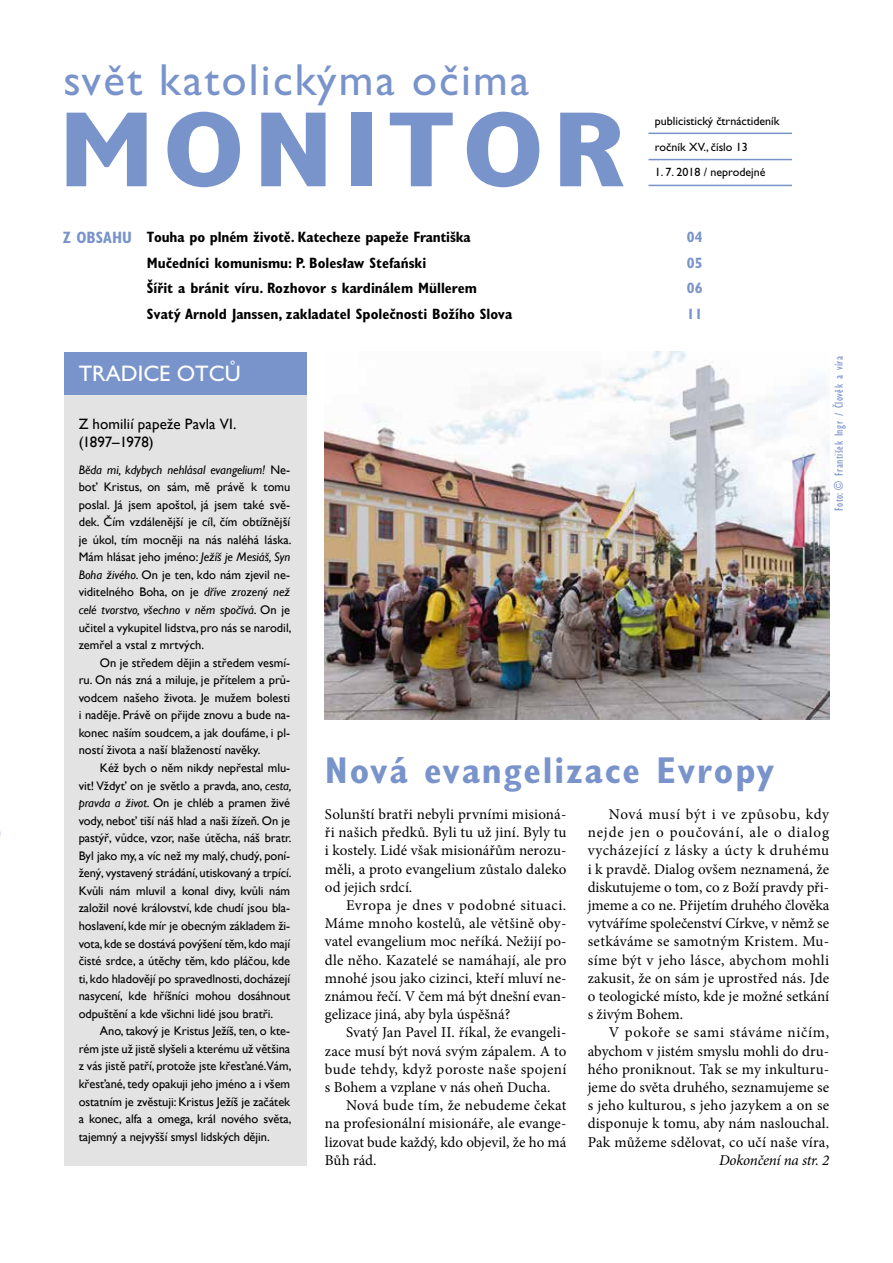
<style>
.page{position:relative;width:893px;height:1263px;background:#fff}
.page>*{position:absolute;margin:0;border:0;box-sizing:border-box;transform-origin:0 0}
.t1{font:700 condensed 107.7px "Gill Sans Std";letter-spacing:.05em;color:#7993cb;scale:1.25 1}
.t2{font:45px "Gill Sans Std";letter-spacing:.05em;color:#7993cb}
.t3{font:700 condensed 37.5px "Gill Sans Std";letter-spacing:.05em;color:#7993cb}
.t4{font:22.5px "Gill Sans Std";color:#fff}
.t5{font:15px/18.1px "Minion Pro";color:#000;text-align:justify}
.t6{font:700 condensed 15px "Gill Sans Std";color:#000}
.t7{font:15px/18px "Gill Sans";letter-spacing:.005em;color:#000}
.t8{font:italic 15px "Minion Pro";letter-spacing:-.015em;color:#000}
.t9{font:700 condensed 15px "Gill Sans Std";color:#7993cb}
.t10{font:12.45px/17.5px "Gill Sans";letter-spacing:-.005em;color:#000;text-align:justify}
.t11{font:12px/25.5px "Gill Sans Std";color:#000}
.t12{font:condensed 12px "Gill Sans Std";letter-spacing:.04em;color:#7993cb}
.s1{font-size:16.5px;color:#7993cb}
.s2{font-style:italic}
</style>
<div class="page">
<div style="left:64px;top:352px;width:242px;height:813px;background:#e3e3e3"></div>
<div style="left:64px;top:352px;width:242px;height:42px;background:#7993cb"></div>
<hr style="left:648px;top:133px;width:144px;height:1px;background:#7993cb">
<hr style="left:648px;top:159px;width:144px;height:1px;background:#7993cb">
<hr style="left:648px;top:185px;width:144px;height:1px;background:#7993cb">
<img style="left:325px;top:352px;width:504px;height:368px">
<h2 class="t2" style="left:63px;top:54px;width:467px">svět katolickýma očima</h2>
<h1 class="t1" style="left:57px;top:86px;width:456px">MONITOR</h1>
<p class="t11" style="left:655px;top:108px;width:126px">publicistický čtrnáctideník ročník XV., číslo 13</p>
<p class="t11" style="left:655px;top:159px;width:112px">1. 7. 2018 / neprodejné</p>
<p class="t6" style="left:63px;top:228px;width:409px"><span class="s1">Z OBSAHU</span> Touha po plném životě. Katecheze papeže Františka</p>
<p class="t9" style="left:687px;top:228px;width:17px">04</p>
<p class="t6" style="left:147px;top:254px;width:281px">Mučedníci komunismu: P. Bolesław Stefański</p>
<p class="t9" style="left:687px;top:254px;width:17px">05</p>
<p class="t6" style="left:147px;top:279px;width:332px">Šířit a bránit víru. Rozhovor s kardinálem Müllerem</p>
<p class="t9" style="left:687px;top:279px;width:17px">06</p>
<p class="t6" style="left:147px;top:305px;width:367px">Svatý Arnold Janssen, zakladatel Společnosti Božího Slova</p>
<p class="t9" style="left:687px;top:305px;width:17px">11</p>
<h3 class="t4" style="left:79px;top:361px;width:164px">TRADICE OTCŮ</h3>
<p class="t7" style="left:79px;top:415px;width:159px">Z homilií papeže Pavla VI. (1897–1978)</p>
<p class="t10" style="left:79px;top:461px;width:214px"><span class="s2">Běda mi, kdybych nehlásal evangelium!</span> Ne&shy;boť Kristus, on sám, mě právě k tomu poslal. Já jsem apoštol, já jsem také svě&shy;dek. Čím vzdálenější je cíl, čím obtížnější je úkol, tím mocněji na nás naléhá láska.<br>Mám hlásat jeho jméno: <span class="s2">Ježíš je Mesiáš, Syn Boha živého</span>. On je ten, kdo nám zjevil ne&shy;viditelného Boha, on je <span class="s2">dříve zrozený než celé tvorstvo, všechno v něm spočívá</span>. On je učitel a vykupitel lidstva, pro nás se narodil, zemřel a vstal z mrtvých.</p>
<p class="t10" style="left:79px;top:654px;width:213px;text-indent:21px">On je středem dějin a středem vesmí&shy;ru. On nás zná a miluje, je přítelem a prů&shy;vodcem našeho života. Je mužem bolesti i naděje. Právě on přijde znovu a bude na&shy;konec naším soudcem, a jak doufáme, i pl&shy;ností života a naší blažeností navěky.</p>
<p class="t10" style="left:79px;top:759px;width:214px;text-indent:21px">Kéž bych o něm nikdy nepřestal mlu&shy;vit! Vždyť on je světlo a pravda, ano, <span class="s2">cesta, pravda a život</span>. On je chléb a pramen živé vody, neboť tiší náš hlad a naši žízeň. On je pastýř, vůdce, vzor, naše útěcha, náš bratr.<br>Byl jako my, a víc než my malý, chudý, poní&shy;žený, vystavený strádání, utiskovaný a trpící.<br>Kvůli nám mluvil a konal divy, kvůli nám založil nové království, kde chudí jsou bla&shy;hoslavení, kde mír je obecným základem ži&shy;vota, kde se dostává povýšení těm, kdo mají čisté srdce, a útěchy těm, kdo pláčou, kde ti, kdo hladovějí po spravedlnosti, docházejí nasycení, kde hříšníci mohou dosáhnout odpuštění a kde všichni lidé jsou bratři.</p>
<p class="t10" style="left:79px;top:1022px;width:214px;text-indent:21px">Ano, takový je Kristus Ježíš, ten, o kte&shy;rém jste už jistě slyšeli a kterému už většina z vás jistě patří, protože jste křesťané.Vám, křesťané, tedy opakuji jeho jméno a i všem ostatním je zvěstuji: Kristus Ježíš je začátek a konec, alfa a omega, král nového světa, tajemný a nejvyšší smysl lidských dějin.</p>
<p class="t12" style="left:832px;top:511px;width:156px;rotate:-90deg">Foto: © František Ingr / Člověk a víra</p>
<h3 class="t3" style="left:325px;top:748px;width:451px">Nová evangelizace Evropy</h3>
<p class="t5" style="left:325px;top:805px;width:243px">Solunští bratři nebyli prvními misioná&shy;ři našich předků. Byli tu už jiní. Byly tu i kostely. Lidé však misionářům nerozu&shy;měli, a proto evangelium zůstalo daleko od jejich srdcí.</p>
<p class="t5" style="left:325px;top:896px;width:243px;text-indent:21px">Evropa je dnes v podobné situaci.<br>Máme mnoho kostelů, ale většině oby&shy;vatel evangelium moc neříká. Nežijí po&shy;dle něho. Kazatelé se namáhají, ale pro mnohé jsou jako cizinci, kteří mluví ne&shy;známou řečí. V čem má být dnešní evan&shy;gelizace jiná, aby byla úspěšná?</p>
<p class="t5" style="left:325px;top:1023px;width:243px;text-indent:21px">Svatý Jan Pavel II. říkal, že evangeli&shy;zace musí být nová svým zápalem. A to bude tehdy, když poroste naše spojení s Bohem a vzplane v nás oheň Ducha.</p>
<p class="t5" style="left:325px;top:1096px;width:243px;text-indent:21px">Nová bude tím, že nebudeme čekat na profesionální misionáře, ale evange&shy;lizovat bude každý, kdo objevil, že ho má Bůh rád.</p>
<p class="t5" style="left:588px;top:805px;width:243px;text-indent:21px">Nová musí být i ve způsobu, kdy nejde jen o poučování, ale o dialog vycházející z lásky a úcty k druhému i k pravdě. Dialog ovšem neznamená, že diskutujeme o tom, co z Boží pravdy při&shy;jmeme a co ne. Přijetím druhého člověka vytváříme společenství Církve, v němž se setkáváme se samotným Kristem. Mu&shy;síme být v jeho lásce, abychom mohli zakusit, že on sám je uprostřed nás. Jde o teologické místo, kde je možné setkání s živým Bohem.</p>
<p class="t5" style="left:588px;top:1023px;width:243px;text-indent:21px">V pokoře se sami stáváme ničím, abychom v jistém smyslu mohli do dru&shy;hého proniknout. Tak se my inkulturu&shy;jeme do světa druhého, seznamujeme se s jeho kulturou, s jeho jazykem a on se disponuje k tomu, aby nám naslouchal.<br>Pak můžeme sdělovat, co učí naše víra,</p>
<p class="t8" style="left:719px;top:1150px;width:112px">Dokončení na str. 2</p>
</div>
